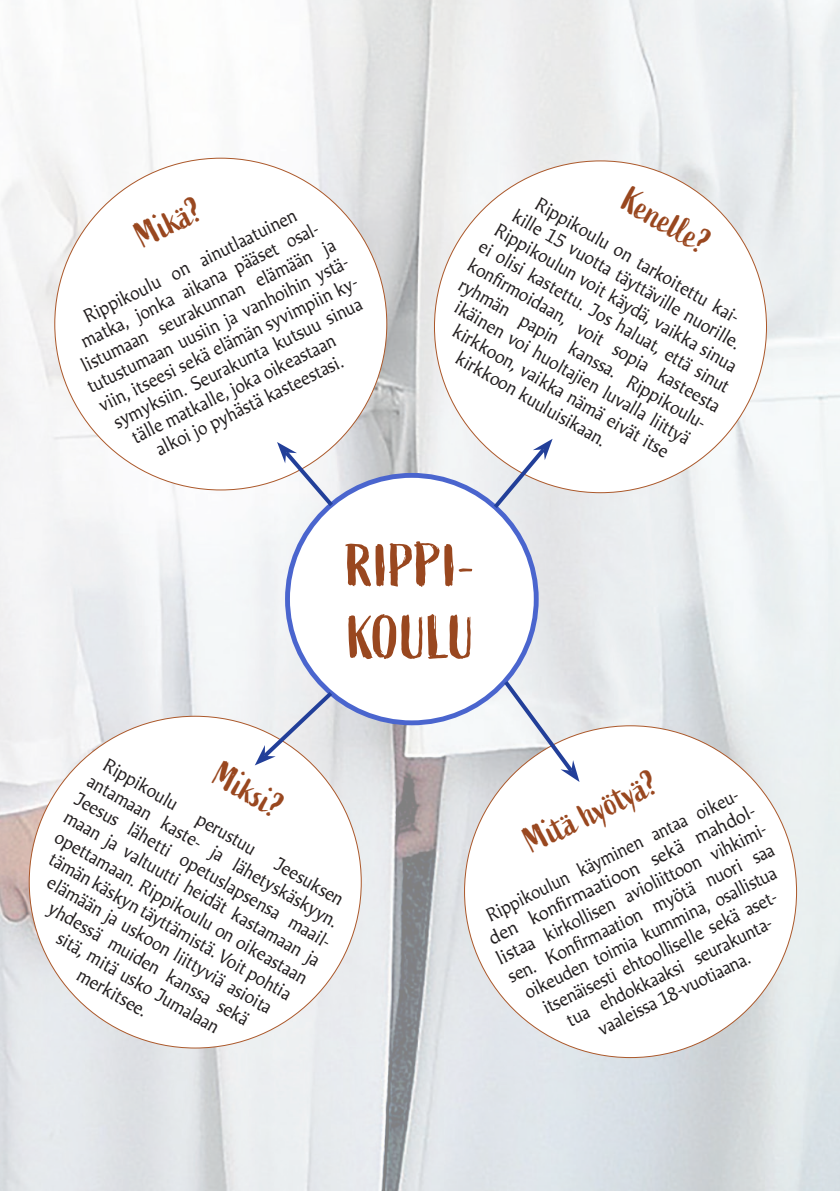
<style>
.page{position:relative;width:840px;height:1191px;background:#fff}
.page>*{position:absolute;margin:0;border:0;box-sizing:border-box;transform-origin:0 0}
.t1{font:60px/72px "Active";letter-spacing:.005em;color:#99471f}
.t2{font:36px "Active";color:#99471f}
.t3{font:18px "Martti";color:#231f20}
.t4{font:18px "Martti";color:#231f20;scale:1.06 1}
</style>
<div class="page">
<img style="left:0;top:0;width:839px;height:1191px">
<div style="left:287px;top:475px;width:249px;height:248px;background:#fff;border-radius:50%"></div>
<div style="left:29px;top:716px;width:332px;height:332px;background:#fff;border-radius:50%"></div>
<div style="left:434px;top:161px;width:332px;height:332px;background:#fff;border-radius:50%"></div>
<svg style="left:489px;top:439px;width:63px;height:73px"></svg>
<svg style="left:254px;top:688px;width:82px;height:77px"></svg>
<div style="left:464px;top:726px;width:332px;height:331px;background:#fff;border-radius:50%"></div>
<div style="left:55px;top:158px;width:331px;height:332px;background:#fff;border-radius:50%"></div>
<svg style="left:277px;top:442px;width:60px;height:68px"></svg>
<svg style="left:500px;top:676px;width:79px;height:106px"></svg>
<h2 class="t2" style="left:129px;top:219px;width:71px;rotate:-26deg">Mikä?</h2>
<p class="t3" style="left:80px;top:307px;width:236px;rotate:-26deg">Rippikoulu on ainutlaatuinen</p>
<p class="t3" style="left:77px;top:332px;width:267px;rotate:-26deg">matka, jonka aikana pääset osal-</p>
<p class="t3" style="left:78px;top:356px;width:281px;rotate:-26deg">listumaan seurakunnan elämään ja</p>
<p class="t3" style="left:83px;top:377px;width:293px;rotate:-26deg">tutustumaan uusiin ja vanhoihin ystä-</p>
<p class="t3" style="left:95px;top:396px;width:291px;rotate:-26deg">viin, itseesi sekä elämän syvimpiin ky-</p>
<p class="t3" style="left:110px;top:413px;width:276px;rotate:-26deg">symyksiin. Seurakunta kutsuu sinua</p>
<p class="t3" style="left:128px;top:428px;width:226px;rotate:-26deg">tälle matkalle, joka oikeastaan</p>
<p class="t3" style="left:152px;top:440px;width:207px;rotate:-26deg">alkoi jo pyhästä kasteestasi.</p>
<h2 class="t2" style="left:635px;top:179px;width:97px;rotate:30deg">Kenell e?</h2>
<p class="t3" style="left:542px;top:193px;width:237px;rotate:30deg">Rippikoulu on tarkoitettu kai-</p>
<p class="t3" style="left:519px;top:205px;width:262px;rotate:30deg">kille 15 vuotta täyttäville nuorille.</p>
<p class="t3" style="left:501px;top:219px;width:278px;rotate:30deg">Rippikoulun voit käydä, vaikka sinua</p>
<p class="t3" style="left:485px;top:235px;width:288px;rotate:30deg">ei olisi kastettu. Jos haluat, että sinut</p>
<p class="t3" style="left:474px;top:254px;width:290px;rotate:30deg">konfi rmoidaan, voit sopia kasteesta</p>
<p class="t3" style="left:465px;top:273px;width:287px;rotate:30deg">ryhmän papin kanssa. Rippikoulu-</p>
<p class="t3" style="left:462px;top:296px;width:270px;rotate:30deg">ikäinen voi huoltajien luvalla liittyä</p>
<p class="t3" style="left:459px;top:320px;width:247px;rotate:30deg">kirkkoon, vaikka nämä eivät itse</p>
<p class="t3" style="left:462px;top:346px;width:172px;rotate:30deg">kirkkoon kuuluisikaan.</p>
<h1 class="t1" style="left:346px;top:531px;width:131px">RIPPI-<br>KOULU</h1>
<p class="t3" style="left:110px;top:754px;width:84px;rotate:30deg">Rippikoulu</p>
<h2 class="t2" style="left:227px;top:754px;width:75px;rotate:30deg">Miksi?</h2>
<p class="t3" style="left:94px;top:769px;width:288px;rotate:30deg">antamaan kaste- ja lähetyskäskyyn.</p>
<p class="t3" style="left:82px;top:787px;width:297px;rotate:30deg">Jeesus lähetti opetuslapsensa maail-</p>
<p class="t3" style="left:71px;top:806px;width:294px;rotate:30deg">maan ja valtuutti heidät kastamaan ja</p>
<p class="t3" style="left:203px;top:807px;width:67px;rotate:30deg">perustuu</p>
<p class="t3" style="left:62px;top:826px;width:290px;rotate:30deg">opettamaan. Rippikoulu on oikeastaan</p>
<p class="t3" style="left:56px;top:847px;width:278px;rotate:30deg">tämän käskyn täyttämistä. Voit pohtia</p>
<p class="t3" style="left:281px;top:852px;width:78px;rotate:30deg">Jeesuksen</p>
<p class="t3" style="left:54px;top:871px;width:258px;rotate:30deg">elämään ja uskoon liittyviä asioita</p>
<p class="t3" style="left:56px;top:897px;width:230px;rotate:30deg">yhdessä muiden kanssa sekä</p>
<p class="t3" style="left:64px;top:926px;width:186px;rotate:30deg">sitä, mitä usko Jumalaan</p>
<p class="t3" style="left:84px;top:963px;width:79px;rotate:30deg">merkitsee.</p>
<h2 class="t2" style="left:517px;top:824px;width:145px;rotate:-26deg">Mitä hyötyä?</h2>
<p class="t3" style="left:482px;top:905px;width:283px;rotate:-26deg">Rippikoulun käyminen antaa oikeu-</p>
<p class="t4" style="left:484px;top:928px;width:282px;rotate:-26deg">den konfi rmaatioon sekä mahdol-</p>
<p class="t4" style="left:492px;top:949px;width:286px;rotate:-26deg">listaa kirkollisen avioliittoon vihkimi-</p>
<p class="t3" style="left:503px;top:967px;width:295px;rotate:-26deg">sen. Konfi rmaation myötä nuori saa</p>
<p class="t3" style="left:520px;top:983px;width:280px;rotate:-26deg">oikeuden toimia kummina, osallistua</p>
<p class="t3" style="left:538px;top:998px;width:263px;rotate:-26deg">itsenäisesti ehtoolliselle sekä aset-</p>
<p class="t3" style="left:562px;top:1011px;width:231px;rotate:-26deg">tua ehdokkaaksi seurakunta-</p>
<p class="t3" style="left:593px;top:1019px;width:168px;rotate:-26deg">vaaleissa 18-vuotiaana.</p>
</div>
